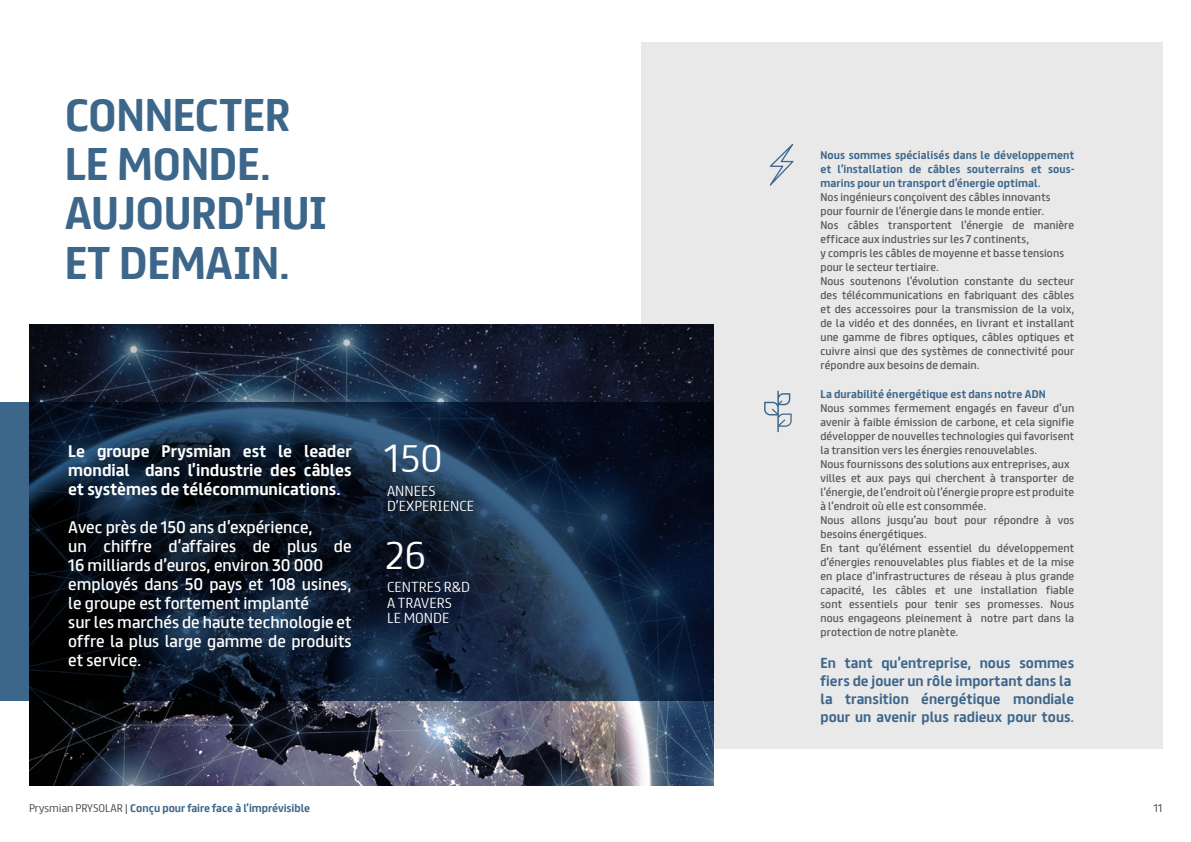
<style>
.page{position:relative;width:1191px;height:842px;background:#fff}
.page>*{position:absolute;margin:0;border:0;box-sizing:border-box;transform-origin:0 0}
.t1{font:700 41px/49.2px "FS Truman";letter-spacing:-.01em;color:#3d668b}
.t2{font:300 35px "FS Truman";color:#fff}
.t3{font:15px/19px "FS Truman";color:#fff}
.t4{font:700 15px/19px "FS Truman";color:#fff;text-align:justify}
.t5{font:700 13px/18px "FS Truman";color:#3d668b}
.t6{font:300 13px/15.6px "FS Truman";color:#fff}
.t7{font:10px/14px "FS Truman";letter-spacing:.01em;color:#575756}
.t8{font:700 10px/14.2px "FS Truman";letter-spacing:.01em;color:#3d668b;text-align:justify}
.t9{font:300 10px "FS Truman";color:#3c3c3b}
.s1{font-weight:300;color:#3c3c3b}
</style>
<div class="page">
<div style="left:641px;top:43px;width:521px;height:706px;background:#e9e9e9"></div>
<svg style="left:764px;top:391px;width:27px;height:41px"></svg>
<svg style="left:769px;top:144px;width:24px;height:42px"></svg>
<img style="left:29px;top:324px;width:684px;height:461px">
<svg style="left:0;top:403px;width:713px;height:298px;background:#122237"></svg>
<h1 class="t1" style="left:65px;top:87px;width:264px">CONNECTER<br>LE MONDE.<br>AUJOURD’HUI<br>ET DEMAIN.</h1>
<h3 class="t4" style="left:68px;top:440px;width:285px">Le groupe Prysmian est le leader mondial dans l’industrie des câbles et systèmes de télécommunications.</h3>
<p class="t3" style="left:68px;top:516px;width:285px">Avec près de 150 ans d’expérience,<br>un chiffre d’affaires de plus de<br>16 milliards d’euros, environ 30 000 employés dans 50 pays et 108 usines, le groupe est fortement implanté<br>sur les marchés de haute technologie et offre la plus large gamme de produits et service.</p>
<h2 class="t2" style="left:385px;top:428px;width:60px">150</h2>
<h3 class="t6" style="left:387px;top:482px;width:89px">ANNEES<br>D’EXPERIENCE</h3>
<h2 class="t2" style="left:385px;top:525px;width:42px">26</h2>
<h3 class="t6" style="left:387px;top:578px;width:84px">CENTRES R&amp;D<br>A TRAVERS<br>LE MONDE</h3>
<p class="t8" style="left:820px;top:147px;width:255px">Nous sommes spécialisés dans le développement et l’installation de câbles souterrains et sous&shy;marins pour un transport d’énergie optimal.</p>
<p class="t7" style="left:820px;top:189px;width:255px">Nos ingénieurs conçoivent des câbles innovants pour fournir de l’énergie dans le monde entier.<br>Nos câbles transportent l’énergie de manière efficace aux industries sur les 7 continents,<br>y compris les câbles de moyenne et basse tensions pour le secteur tertiaire.<br>Nous soutenons l’évolution constante du secteur des télécommunications en fabriquant des câbles et des accessoires pour la transmission de la voix, de la vidéo et des données, en livrant et installant une gamme de fibres optiques, câbles optiques et cuivre ainsi que des systèmes de connectivité pour répondre aux besoins de demain.</p>
<p class="t8" style="left:820px;top:386px;width:227px">La durabilité énergétique est dans notre ADN</p>
<p class="t7" style="left:820px;top:400px;width:255px">Nous sommes fermement engagés en faveur d’un avenir à faible émission de carbone, et cela signifie développer de nouvelles technologies qui favorisent la transition vers les énergies renouvelables.<br>Nous fournissons des solutions aux entreprises, aux villes et aux pays qui cherchent à transporter de l’énergie, de l’endroit où l’énergie propre est produite à l’endroit où elle est consommée.<br>Nous allons jusqu’au bout pour répondre à vos besoins énergétiques.<br>En tant qu’élément essentiel du développement d’énergies renouvelables plus fiables et de la mise en place d’infrastructures de réseau à plus grande capacité, les câbles et une installation fiable sont essentiels pour tenir ses promesses. Nous nous engageons pleinement à notre part dans la protection de notre planète.</p>
<h3 class="t5" style="left:820px;top:652px;width:255px">En tant qu’entreprise, nous sommes fiers de jouer un rôle important dans la la transition énergétique mondiale pour un avenir plus radieux pour tous.</h3>
<p class="t8" style="left:29px;top:800px;width:282px"><span class="s1">Prysmian PRYSOLAR |</span> Conçu pour faire face à l’imprévisible</p>
<p class="t9" style="left:1153px;top:799px;width:10px">11</p>
</div>
